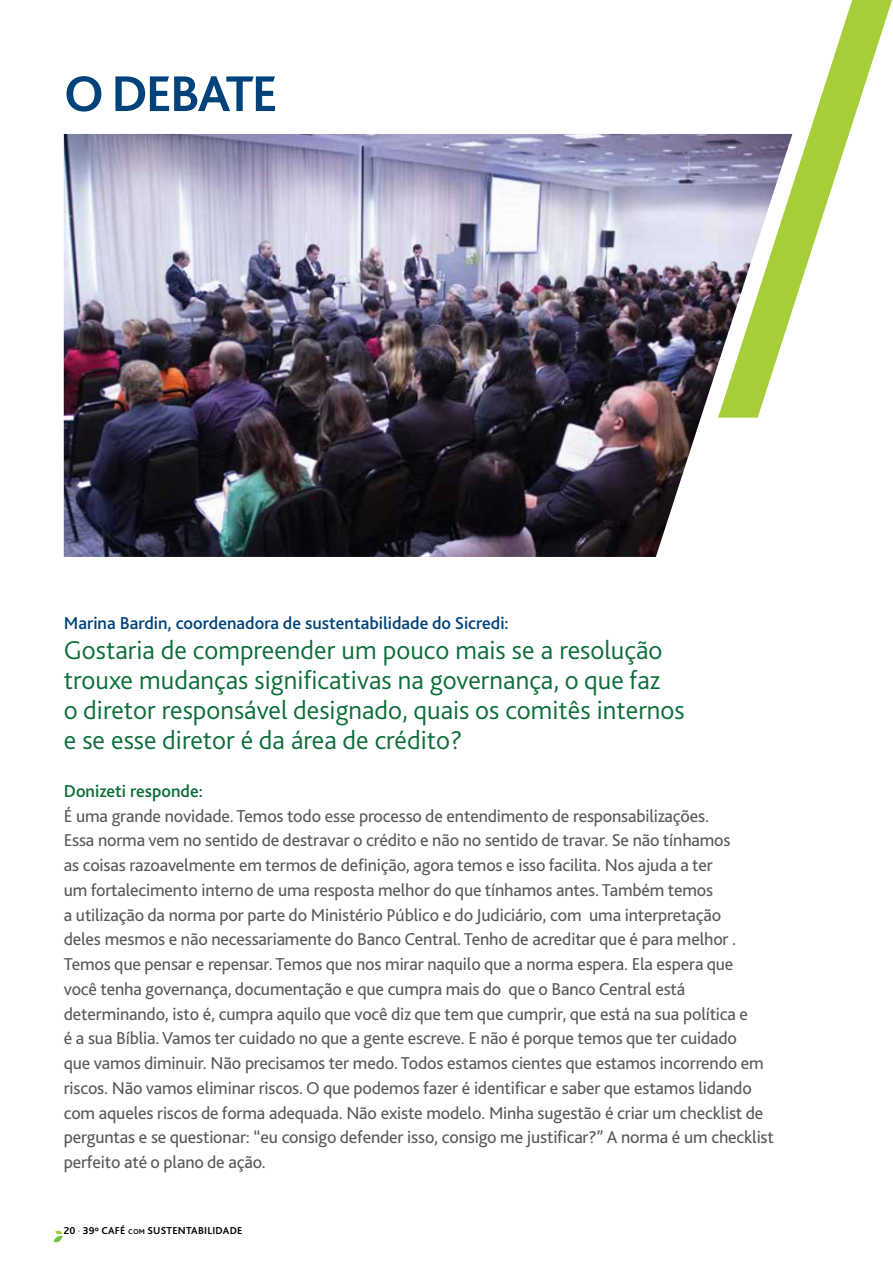
<style>
.page{position:relative;width:893px;height:1263px;background:#fff}
.page>*{position:absolute;margin:0;border:0;box-sizing:border-box;transform-origin:0 0}
.t1{font:700 52.5px "Bliss 2";color:#00427a}
.t2{font:300 27px/30px "Bliss 2";color:#0b6d38}
.t3{font:18px/24.8px "Bliss 2";letter-spacing:-.01em;color:#58595b}
.t4{font:500 18px "Bliss 2";color:#00427a}
.t5{font:500 18px "Bliss 2";color:#0b6d38}
.t6{font:700 10.5px "Bliss 2";letter-spacing:.02em;color:#000}
.s1{font-size:7.5px}
</style>
<div class="page">
<img style="left:64px;top:134px;width:654px;height:423px">
<svg style="left:718px;top:0;width:174px;height:418px"></svg>
<svg style="left:54px;top:1230px;width:9px;height:12px"></svg>
<h1 class="t1" style="left:64px;top:61px;width:78px">O DEBA</h1>
<h1 class="t1" style="left:226px;top:61px;width:47px">TE</h1>
<p class="t4" style="left:64px;top:612px;width:446px">Marina Bardin, coordenadora de sustentabilidade do Sicredi:</p>
<h2 class="t2" style="left:64px;top:634px;width:622px">Gostaria de compreender um pouco mais se a resolução trouxe mudanças significativas na governança, o que faz<br>o diretor responsável designado, quais os comitês internos e se esse diretor é da área de crédito?</h2>
<p class="t5" style="left:64px;top:780px;width:141px">Donizeti responde:</p>
<p class="t3" style="left:64px;top:803px;width:712px">É uma grande novidade. Temos todo esse processo de entendimento de responsabilizações.<br>Essa norma vem no sentido de destravar o crédito e não no sentido de travar. Se não tínhamos<br>as coisas razoavelmente em termos de definição, agora temos e isso facilita. Nos ajuda a ter<br>um fortalecimento interno de uma resposta melhor do que tínhamos antes. Também temos<br>a utilização da norma por parte do Ministério Público e do Judiciário, com uma interpretação<br>deles mesmos e não necessariamente do Banco Central. Tenho de acreditar que é para melhor .<br>Temos que pensar e repensar. Temos que nos mirar naquilo que a norma espera. Ela espera que<br>você tenha governança, documentação e que cumpra mais do que o Banco Central está determinando, isto é, cumpra aquilo que você diz que tem que cumprir, que está na sua política e<br>é a sua Bíblia. Vamos ter cuidado no que a gente escreve. E não é porque temos que ter cuidado<br>que vamos diminuir. Não precisamos ter medo. Todos estamos cientes que estamos incorrendo em riscos. Não vamos eliminar riscos. O que podemos fazer é identificar e saber que estamos lidando com aqueles riscos de forma adequada. Não existe modelo. Minha sugestão é criar um checklist de perguntas e se questionar: “eu consigo defender isso, consigo me justificar?” A norma é um checklist perfeito até o plano de ação.</p>
<p class="t6" style="left:64px;top:1224px;width:180px">20 <span class="s1">·</span> 39º CAFÉ <span class="s1">COM</span> SUSTENTABILIDADE</p>
</div>
